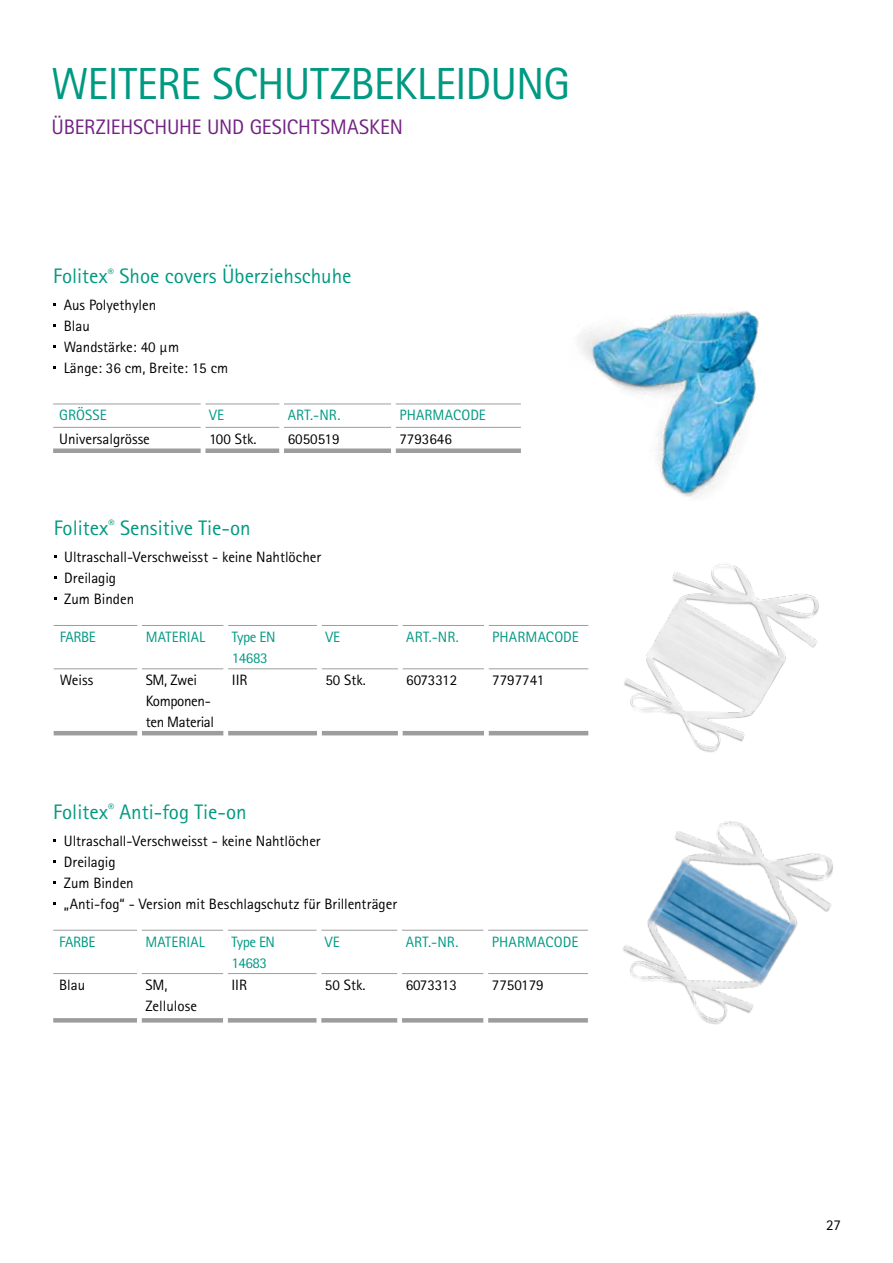
<style>
.page{position:relative;width:893px;height:1263px;background:#fff}
.page>*{position:absolute;margin:0;border:0;box-sizing:border-box;transform-origin:0 0}
.t1{font:45px "Rotis Sans Serif Pro";letter-spacing:-.02em;color:#009982}
.t2{font:21px "Rotis Sans Serif Pro";color:#009982}
.t3{font:21px "Rotis Sans Serif Pro";letter-spacing:-.01em;color:#722283}
.t4{font:15px/21px "Rotis Sans Serif Pro";color:#000}
.t5{font:15px "Rotis Sans Serif Pro";color:#009982}
.t6{font:15px/21px "Rotis Sans Serif Pro";letter-spacing:-.025em;color:#000}
.t7{font:15px/21px "Rotis Sans Serif Pro";letter-spacing:-.03em;color:#009982}
</style>
<div class="page">
<hr style="left:53px;top:404px;width:148px;height:1px;background:#9d9d9c">
<hr style="left:205px;top:404px;width:74px;height:1px;background:#9d9d9c">
<hr style="left:284px;top:404px;width:107px;height:1px;background:#9d9d9c">
<hr style="left:396px;top:404px;width:125px;height:1px;background:#9d9d9c">
<hr style="left:53px;top:427px;width:148px;height:1px;background:#9d9d9c">
<hr style="left:205px;top:427px;width:74px;height:1px;background:#9d9d9c">
<hr style="left:284px;top:427px;width:107px;height:1px;background:#9d9d9c">
<hr style="left:396px;top:427px;width:125px;height:1px;background:#9d9d9c">
<div style="left:53px;top:448px;width:148px;height:5px;background:#9d9d9c"></div>
<div style="left:205px;top:448px;width:74px;height:5px;background:#9d9d9c"></div>
<div style="left:284px;top:448px;width:107px;height:5px;background:#9d9d9c"></div>
<div style="left:396px;top:448px;width:125px;height:5px;background:#9d9d9c"></div>
<img style="left:578px;top:311px;width:181px;height:186px">
<hr style="left:54px;top:625px;width:83px;height:1px;background:#9d9d9c">
<hr style="left:142px;top:625px;width:82px;height:1px;background:#9d9d9c">
<hr style="left:228px;top:625px;width:89px;height:1px;background:#9d9d9c">
<hr style="left:322px;top:625px;width:76px;height:1px;background:#9d9d9c">
<hr style="left:402px;top:625px;width:82px;height:1px;background:#9d9d9c">
<hr style="left:488px;top:625px;width:100px;height:1px;background:#9d9d9c">
<hr style="left:54px;top:668px;width:83px;height:1px;background:#9d9d9c">
<hr style="left:142px;top:668px;width:82px;height:1px;background:#9d9d9c">
<hr style="left:228px;top:668px;width:89px;height:1px;background:#9d9d9c">
<hr style="left:322px;top:668px;width:76px;height:1px;background:#9d9d9c">
<hr style="left:402px;top:668px;width:82px;height:1px;background:#9d9d9c">
<hr style="left:488px;top:668px;width:100px;height:1px;background:#9d9d9c">
<hr style="left:54px;top:731px;width:83px;height:4px;background:#9d9d9c">
<hr style="left:142px;top:731px;width:82px;height:4px;background:#9d9d9c">
<hr style="left:228px;top:731px;width:89px;height:4px;background:#9d9d9c">
<hr style="left:322px;top:731px;width:76px;height:4px;background:#9d9d9c">
<hr style="left:402px;top:731px;width:82px;height:4px;background:#9d9d9c">
<hr style="left:488px;top:731px;width:100px;height:4px;background:#9d9d9c">
<img style="left:624px;top:564px;width:195px;height:189px">
<hr style="left:53px;top:930px;width:84px;height:1px;background:#9d9d9c">
<hr style="left:142px;top:930px;width:81px;height:1px;background:#9d9d9c">
<hr style="left:228px;top:930px;width:89px;height:1px;background:#9d9d9c">
<hr style="left:321px;top:930px;width:76px;height:1px;background:#9d9d9c">
<hr style="left:402px;top:930px;width:82px;height:1px;background:#9d9d9c">
<hr style="left:488px;top:930px;width:100px;height:1px;background:#9d9d9c">
<hr style="left:53px;top:973px;width:84px;height:1px;background:#9d9d9c">
<hr style="left:142px;top:973px;width:81px;height:1px;background:#9d9d9c">
<hr style="left:228px;top:973px;width:89px;height:1px;background:#9d9d9c">
<hr style="left:321px;top:973px;width:76px;height:1px;background:#9d9d9c">
<hr style="left:402px;top:973px;width:82px;height:1px;background:#9d9d9c">
<hr style="left:488px;top:973px;width:100px;height:1px;background:#9d9d9c">
<hr style="left:53px;top:1018px;width:84px;height:4px;background:#9d9d9c">
<hr style="left:142px;top:1018px;width:81px;height:4px;background:#9d9d9c">
<hr style="left:228px;top:1018px;width:89px;height:4px;background:#9d9d9c">
<hr style="left:321px;top:1018px;width:76px;height:4px;background:#9d9d9c">
<hr style="left:402px;top:1018px;width:82px;height:4px;background:#9d9d9c">
<hr style="left:488px;top:1018px;width:100px;height:4px;background:#9d9d9c">
<img style="left:622px;top:821px;width:211px;height:204px">
<h1 class="t1" style="left:51px;top:57px;width:521px">WEITERE SCHUTZBEKLEIDUNG</h1>
<h2 class="t3" style="left:51px;top:115px;width:353px">ÜBERZIEHSCHUHE UND GESICHTSMASKEN</h2>
<h2 class="t2" style="left:53px;top:264px;width:300px">Folitex<sup>®</sup> Shoe covers Überziehschuhe</h2>
<p class="t4" style="left:64px;top:294px;width:166px">Aus Polyethylen<br>Blau<br>Wandstärke: 40 μm<br>Länge: 36 cm, Breite: 15 cm</p>
<p class="t5" style="left:59px;top:406px;width:49px">GRÖSSE</p>
<p class="t5" style="left:209px;top:406px;width:17px">VE</p>
<p class="t5" style="left:288px;top:406px;width:54px">ART.-NR.</p>
<p class="t5" style="left:399px;top:406px;width:88px">PHARMACODE</p>
<p class="t4" style="left:59px;top:428px;width:92px">Universalgrösse</p>
<p class="t4" style="left:209px;top:428px;width:49px">100 Stk.</p>
<p class="t4" style="left:288px;top:428px;width:53px">6050519</p>
<p class="t4" style="left:399px;top:428px;width:54px">7793646</p>
<h2 class="t2" style="left:54px;top:516px;width:198px">Folitex<sup>®</sup> Sensitive Tie-on</h2>
<p class="t4" style="left:64px;top:546px;width:258px">Ultraschall-Verschweisst - keine Nahtlöcher<br>Dreilagig<br>Zum Binden</p>
<p class="t5" style="left:60px;top:628px;width:38px">FARBE</p>
<p class="t5" style="left:146px;top:628px;width:61px">MATERIAL</p>
<p class="t7" style="left:232px;top:626px;width:45px">Type EN<br>14683</p>
<p class="t5" style="left:325px;top:628px;width:16px">VE</p>
<p class="t5" style="left:406px;top:628px;width:54px">ART.-NR.</p>
<p class="t5" style="left:492px;top:628px;width:88px">PHARMACODE</p>
<p class="t4" style="left:60px;top:670px;width:35px">Weiss</p>
<p class="t6" style="left:146px;top:670px;width:70px">SM, Zwei<br>Komponen&shy;ten Material</p>
<p class="t4" style="left:232px;top:670px;width:17px">IIR</p>
<p class="t4" style="left:325px;top:670px;width:42px">50 Stk.</p>
<p class="t4" style="left:406px;top:670px;width:53px">6073312</p>
<p class="t4" style="left:492px;top:670px;width:53px">7797741</p>
<h2 class="t2" style="left:53px;top:800px;width:195px">Folitex<sup>®</sup> Anti-fog Tie-on</h2>
<p class="t4" style="left:64px;top:830px;width:335px">Ultraschall-Verschweisst - keine Nahtlöcher<br>Dreilagig<br>Zum Binden<br>„Anti-fog“ - Version mit Beschlagschutz für Brillenträger</p>
<p class="t5" style="left:59px;top:933px;width:38px">FARBE</p>
<p class="t5" style="left:145px;top:933px;width:61px">MATERIAL</p>
<p class="t7" style="left:231px;top:931px;width:45px">Type EN<br>14683</p>
<p class="t5" style="left:325px;top:933px;width:16px">VE</p>
<p class="t5" style="left:406px;top:933px;width:54px">ART.-NR.</p>
<p class="t5" style="left:492px;top:933px;width:88px">PHARMACODE</p>
<p class="t4" style="left:59px;top:974px;width:28px">Blau</p>
<p class="t4" style="left:145px;top:974px;width:53px">SM,<br>Zellulose</p>
<p class="t4" style="left:231px;top:974px;width:17px">IIR</p>
<p class="t4" style="left:325px;top:974px;width:42px">50 Stk.</p>
<p class="t4" style="left:406px;top:974px;width:53px">6073313</p>
<p class="t4" style="left:492px;top:974px;width:53px">7750179</p>
<p class="t4" style="left:826px;top:1215px;width:16px">27</p>
</div>
